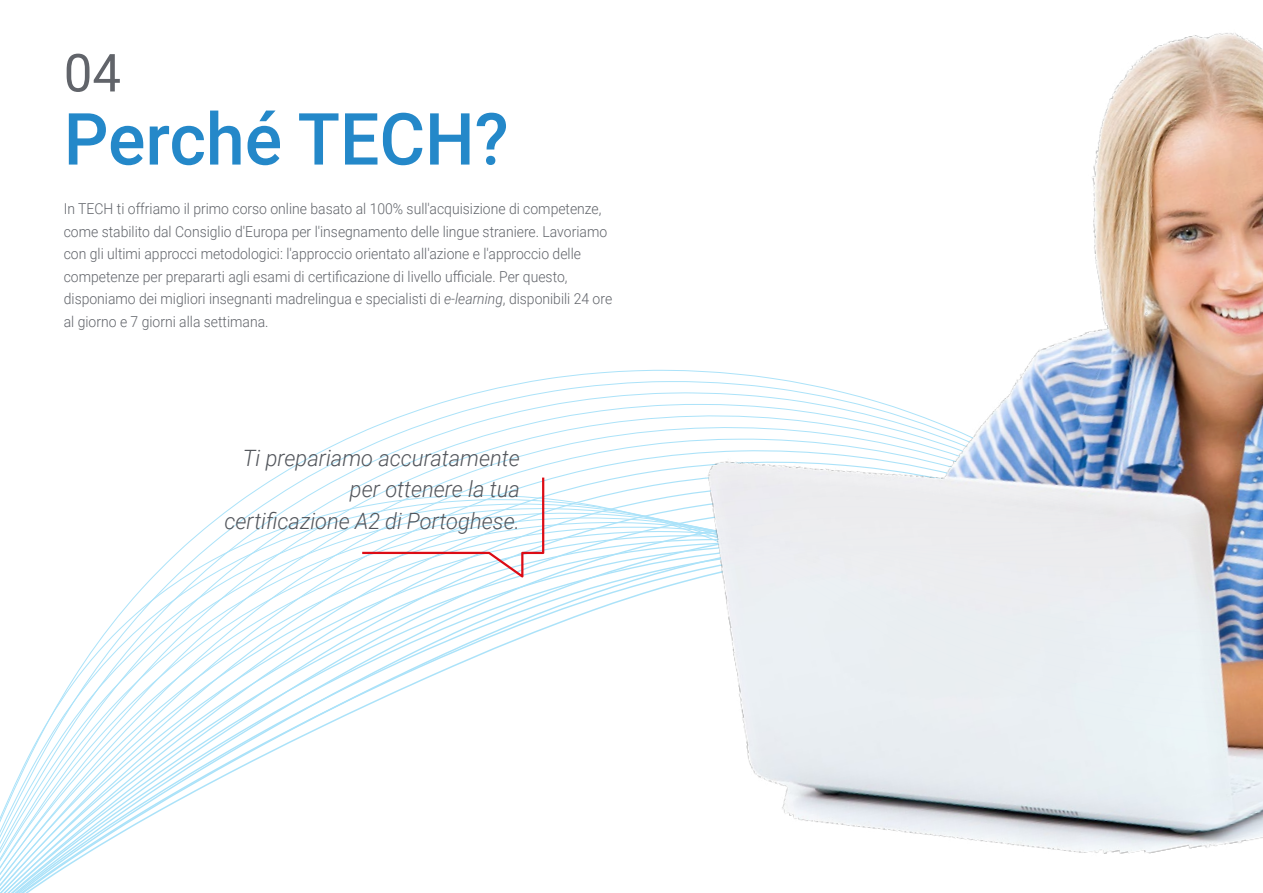
<style>
.page{position:relative;width:1263px;height:893px;background:#fff}
.page>*{position:absolute;margin:0;border:0;box-sizing:border-box;transform-origin:0 0}
.t1{font:500 72px "Roboto";color:#2488c9}
.t2{font:52.5px "Roboto";color:#61646a}
.t3{font:italic 300 22.5px/31.5px "Roboto";color:#52555b;text-align:right}
.t4{font:300 15px/22.5px "Roboto";color:#61646a;scale:.93 1}
.s1{font-style:italic}
</style>
<div class="page">
<svg style="left:0;top:379px;width:539px;height:514px"></svg>
<img style="left:539px;top:33px;width:724px;height:821px">
<svg style="left:360px;top:475px;width:185px;height:106px"></svg>
<h2 class="t2" style="left:64px;top:36px;width:59px">04</h2>
<h1 class="t1" style="left:64px;top:89px;width:446px">Perché TECH?</h1>
<p class="t4" style="left:64px;top:197px;width:591px">In TECH ti offriamo il primo corso online basato al 100% sull'acquisizione di competenze, come stabilito dal Consiglio d'Europa per l'insegnamento delle lingue straniere. Lavoriamo con gli ultimi approcci metodologici: l'approccio orientato all'azione e l'approccio delle competenze per prepararti agli esami di certificazione di livello ufficiale. Per questo, disponiamo dei migliori insegnanti madrelingua e specialisti di <span class="s1">e-learning</span>, disponibili 24 ore al giorno e 7 giorni alla settimana.</p>
<h3 class="t3" style="left:225px;top:441px;width:297px">Ti prepariamo accuratamente per ottenere la tua certificazione A2 di Portoghese.</h3>
</div>
